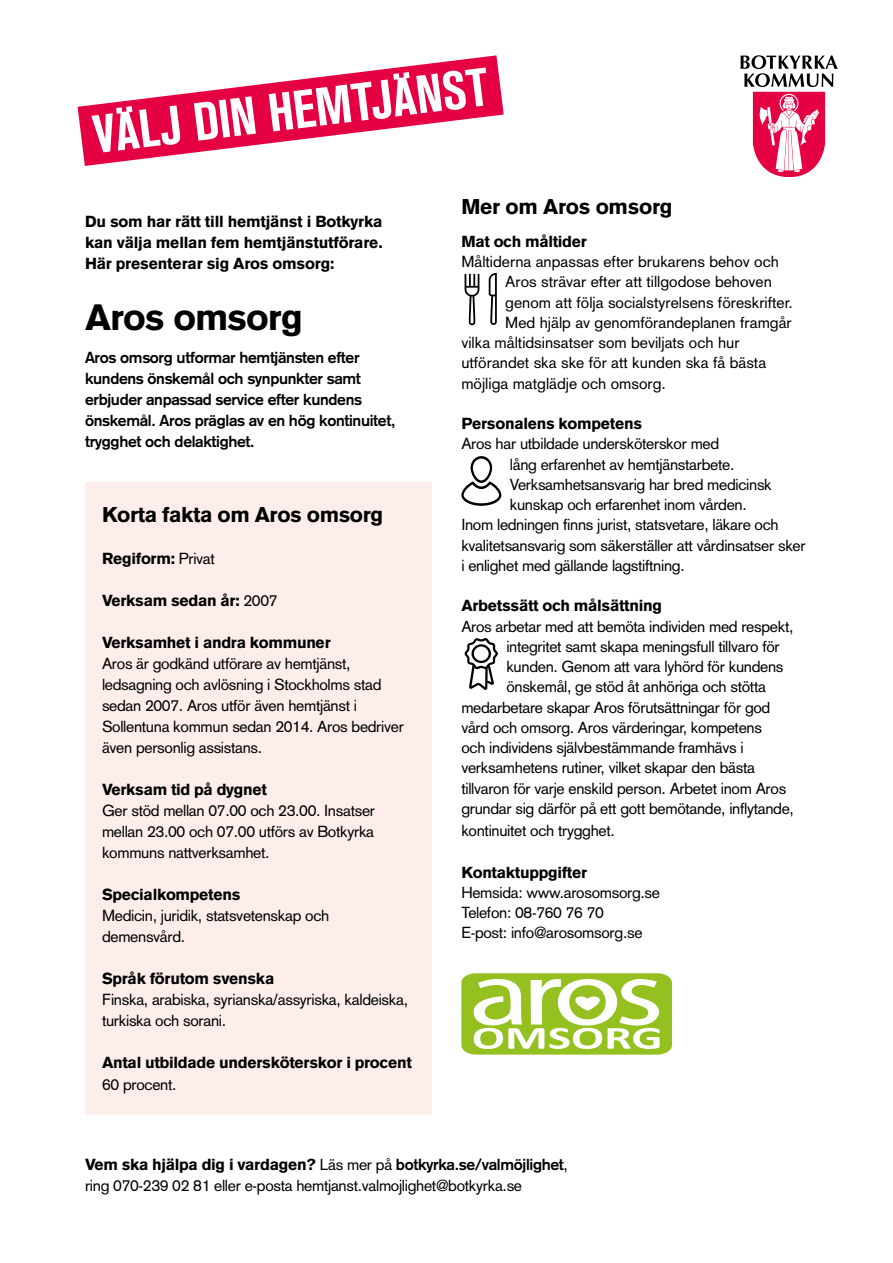
<style>
.page{position:relative;width:893px;height:1263px;background:#fff}
.page>*{position:absolute;margin:0;border:0;box-sizing:border-box;transform-origin:0 0}
.RUBRIK_balk_72_pkt_B{font:53.25px "Akzidenz Grotesk Std Rubrik Bold Cn";color:#fff}
.t1{font:900 36px "Akzidenz Grotesk";letter-spacing:-.03em;color:#000}
.t2{font:900 21px "Akzidenz Grotesk";letter-spacing:-.02em;color:#000}
.t3{font:15.75px/21px "Akzidenz Grotesk";letter-spacing:-.02em;color:#000}
.t4{font:900 15.75px/21px "Akzidenz Grotesk";letter-spacing:-.02em;color:#000;text-align:justify}
.t5{font:15.75px "Akzidenz Grotesk";color:#000}
.t6{font:700 15.75px/21px "Akzidenz Grotesk";letter-spacing:-.02em;color:#000}
.s1{font-weight:400}
.s2{font-weight:900}
.s3{font-weight:700}
</style>
<div class="page">
<div style="left:85px;top:482px;width:347px;height:632px;background:#fdedeb"></div>
<svg style="left:77px;top:55px;width:427px;height:111px"></svg>
<svg style="left:740px;top:55px;width:98px;height:122px"></svg>
<svg style="left:489px;top:273px;width:8px;height:52px"></svg>
<svg style="left:465px;top:274px;width:14px;height:51px"></svg>
<svg style="left:464px;top:638px;width:34px;height:52px"></svg>
<svg style="left:461px;top:456px;width:40px;height:50px"></svg>
<svg style="left:461px;top:973px;width:211px;height:81px"></svg>
<p class="RUBRIK_balk_72_pkt_B" style="left:90px;top:111px;width:399px;rotate:-7deg">VÄLJ DIN HEMTJÄNST</p>
<p class="t4" style="left:85px;top:211px;width:299px">Du som har rätt till hemtjänst i Botkyrka kan välja mellan fem hemtjänstutförare.<br>Här presenterar sig Aros omsorg:</p>
<p class="t1" style="left:85px;top:295px;width:219px">Aros omsorg</p>
<p class="t6" style="left:85px;top:347px;width:312px">Aros omsorg utformar hemtjänsten efter kundens önskemål och synpunkter samt erbjuder anpassad service efter kundens önskemål. Aros präglas av en hög kontinuitet, trygghet och delaktighet.</p>
<p class="t2" style="left:102px;top:502px;width:283px">Korta fakta om Aros omsorg</p>
<p class="t4" style="left:102px;top:548px;width:114px">Regiform: <span class="s1">Privat</span></p>
<p class="t4" style="left:102px;top:590px;width:177px">Verksam sedan år: <span class="s1">2007</span></p>
<p class="t4" style="left:102px;top:632px;width:230px">Verksamhet i andra kommuner</p>
<p class="t3" style="left:102px;top:653px;width:303px">Aros är godkänd utförare av hemtjänst, ledsagning och avlösning i Stockholms stad sedan 2007. Aros utför även hemtjänst i Sollentuna kommun sedan 2014. Aros bedriver även personlig assistans.</p>
<p class="t4" style="left:102px;top:779px;width:166px">Verksam tid på dygnet</p>
<p class="t3" style="left:102px;top:800px;width:275px;text-align:justify">Ger stöd mellan 07.00 och 23.00. Insatser mellan 23.00 och 07.00 utförs av Botkyrka kommuns nattverksamhet.</p>
<p class="t4" style="left:102px;top:884px;width:140px">Specialkompetens</p>
<p class="t3" style="left:102px;top:905px;width:229px">Medicin, juridik, statsvetenskap och demensvård.</p>
<p class="t4" style="left:102px;top:968px;width:174px">Språk förutom svenska</p>
<p class="t3" style="left:102px;top:989px;width:307px">Finska, arabiska, syrianska/assyriska, kaldeiska, turkiska och sorani.</p>
<p class="t4" style="left:102px;top:1052px;width:311px">Antal utbildade undersköterskor i procent</p>
<p class="t3" style="left:102px;top:1074px;width:76px">60 procent.</p>
<p class="t2" style="left:461px;top:194px;width:213px">Mer om Aros omsorg</p>
<p class="t4" style="left:461px;top:231px;width:127px">Mat och måltider</p>
<p class="t5" style="left:461px;top:252px;width:319px">Måltiderna anpassas efter brukarens behov och</p>
<p class="t5" style="left:505px;top:273px;width:268px">Aros strävar efter att tillgodose behoven</p>
<p class="t5" style="left:505px;top:293px;width:289px">genom att följa socialstyrelsens föreskrifter.</p>
<p class="t5" style="left:505px;top:313px;width:288px">Med hjälp av genomförandeplanen framgår</p>
<p class="t5" style="left:461px;top:333px;width:280px">vilka måltidsinsatser som beviljats och hur</p>
<p class="t5" style="left:461px;top:354px;width:306px">utförandet ska ske för att kunden ska få bästa</p>
<p class="t5" style="left:461px;top:374px;width:206px">möjliga matglädje och omsorg.</p>
<p class="t4" style="left:461px;top:413px;width:182px">Personalens kompetens</p>
<p class="t3" style="left:461px;top:433px;width:259px">Aros har utbildade undersköterskor med</p>
<p class="t3" style="left:510px;top:454px;width:226px">lång erfarenhet av hemtjänstarbete.</p>
<p class="t3" style="left:510px;top:474px;width:263px">Verksamhetsansvarig har bred medicinsk</p>
<p class="t3" style="left:510px;top:494px;width:238px">kunskap och erfarenhet inom vården.</p>
<p class="t3" style="left:461px;top:514px;width:319px">Inom ledningen finns jurist, statsvetare, läkare och</p>
<p class="t3" style="left:461px;top:535px;width:346px">kvalitetsansvarig som säkerställer att vårdinsatser sker</p>
<p class="t3" style="left:461px;top:555px;width:225px">i enlighet med gällande lagstiftning.</p>
<p class="t4" style="left:461px;top:595px;width:202px">Arbetssätt och målsättning</p>
<p class="t3" style="left:461px;top:616px;width:334px">Aros arbetar med att bemöta individen med respekt,</p>
<p class="t3" style="left:506px;top:636px;width:275px">integritet samt skapa meningsfull tillvaro för</p>
<p class="t3" style="left:506px;top:656px;width:279px">kunden. Genom att vara lyhörd för kundens</p>
<p class="t3" style="left:506px;top:676px;width:261px">önskemål, ge stöd åt anhöriga och stötta</p>
<p class="t3" style="left:461px;top:697px;width:310px">medarbetare skapar Aros förutsättningar för god</p>
<p class="t3" style="left:461px;top:717px;width:302px">vård och omsorg. Aros värderingar, kompetens</p>
<p class="t3" style="left:461px;top:737px;width:284px">och individens självbestämmande framhävs i</p>
<p class="t3" style="left:461px;top:757px;width:295px">verksamhetens rutiner, vilket skapar den bästa</p>
<p class="t3" style="left:461px;top:778px;width:326px">tillvaron för varje enskild person. Arbetet inom Aros</p>
<p class="t3" style="left:461px;top:798px;width:334px">grundar sig därför på ett gott bemötande, inflytande,</p>
<p class="t3" style="left:461px;top:820px;width:155px">kontinuitet och trygghet.</p>
<p class="t4" style="left:461px;top:861px;width:127px">Kontaktuppgifter</p>
<p class="t3" style="left:461px;top:882px;width:200px">Hemsida: www.arosomsorg.se</p>
<p class="t3" style="left:461px;top:902px;width:144px">Telefon: 08-760 76 70</p>
<p class="t3" style="left:461px;top:922px;width:183px">E-post: info@arosomsorg.se</p>
<p class="t3" style="left:85px;top:1154px;width:484px"><span class="s2">Vem ska hjälpa dig i vardagen?</span> Läs mer på <span class="s3">botkyrka.se/valmöjlighet</span>, ring 070-239 02 81 eller e-posta hemtjanst.valmojlighet@botkyrka.se</p>
</div>
